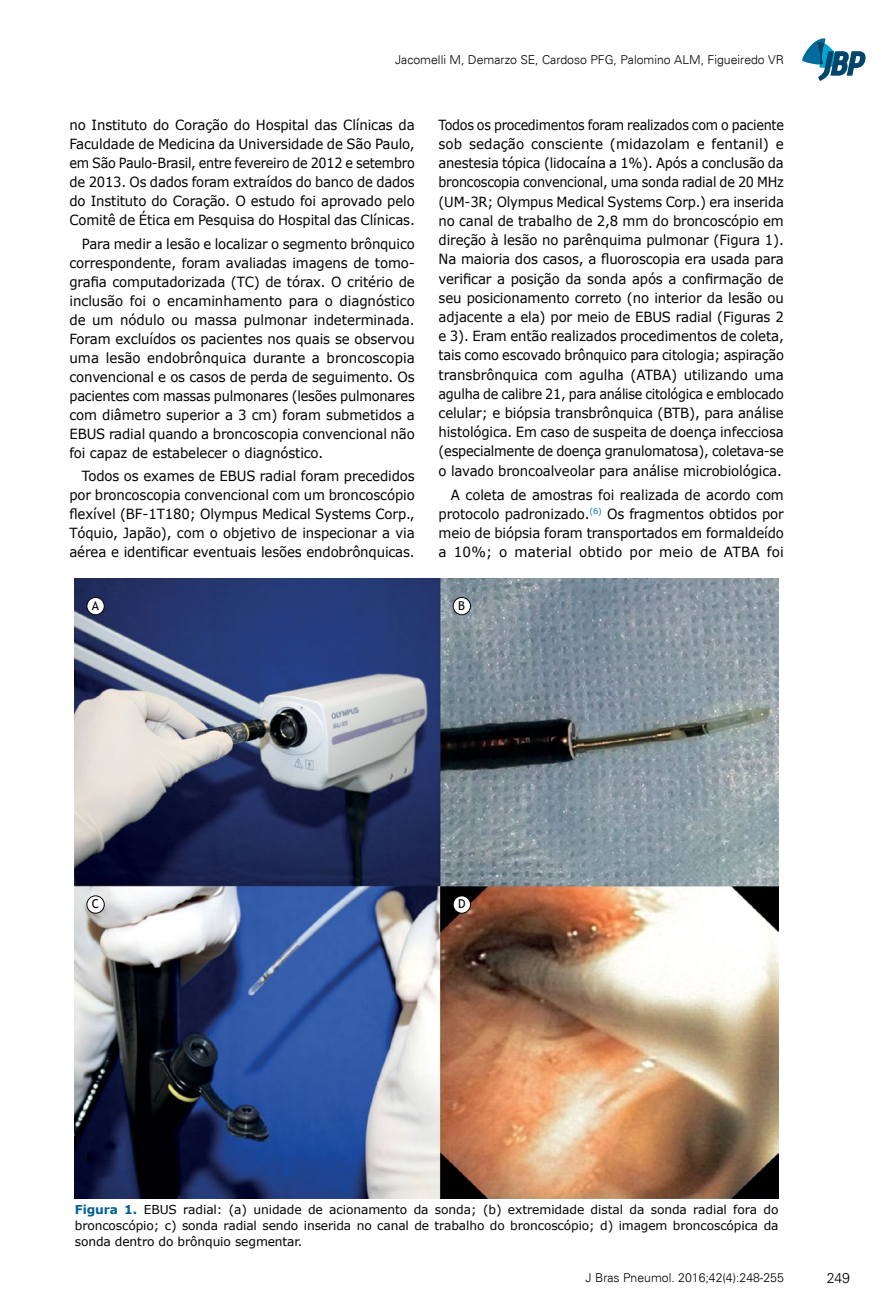
<style>
.page{position:relative;width:893px;height:1315px;background:#fff}
.page>*{position:absolute;margin:0;border:0;box-sizing:border-box;transform-origin:0 0}
.t1{font:14px/18.9px "Verdana";letter-spacing:-.01em;color:#000;text-align:justify;scale:.95 1}
.t2{font:14px/19.2px "Verdana";letter-spacing:-.01em;color:#000;text-align:justify;scale:.91 1}
.t3{font:300 14px "Univers";color:#000}
.t4{font:12.25px/15.8px "Verdana";letter-spacing:-.01em;color:#000;text-align:justify}
.t5{font:300 12.25px "Univers";color:#000}
.t6{font:12.25px "Trebuchet MS";color:#000}
.s1{font-weight:700;color:#01609a}
</style>
<div class="page">
<svg style="left:802px;top:38px;width:64px;height:43px"></svg>
<img style="left:75px;top:579px;width:703px;height:619px">
<div style="left:87px;top:597px;width:17px;height:18px;background:#fff;border-radius:50%"></div>
<div style="left:86px;top:597px;width:19px;height:18px;border:1px solid #000;border-radius:50%"></div>
<div style="left:453px;top:597px;width:17px;height:18px;background:#fff;border-radius:50%"></div>
<div style="left:453px;top:597px;width:18px;height:18px;border:1px solid #000;border-radius:50%"></div>
<div style="left:87px;top:896px;width:17px;height:17px;background:#fff;border-radius:50%"></div>
<div style="left:86px;top:895px;width:19px;height:18px;border:1px solid #000;border-radius:50%"></div>
<div style="left:453px;top:896px;width:17px;height:17px;background:#fff;border-radius:50%"></div>
<div style="left:453px;top:895px;width:18px;height:18px;border:1px solid #000;border-radius:50%"></div>
<p class="t5" style="left:395px;top:52px;width:390px">Jacomelli M, Demarzo SE, Cardoso PFG, Palomino ALM, Figueiredo VR</p>
<p class="t1" style="left:69px;top:115px;width:365px">no Instituto do Coração do Hospital das Clínicas da Faculdade de Medicina da Universidade de São Paulo, em São Paulo-Brasil, entre fevereiro de 2012 e setembro de 2013. Os dados foram extraídos do banco de dados do Instituto do Coração. O estudo foi aprovado pelo Comitê de Ética em Pesquisa do Hospital das Clínicas.</p>
<p class="t1" style="left:69px;top:234px;width:365px;text-indent:12px">Para medir a lesão e localizar o segmento brônquico correspondente, foram avaliadas imagens de tomo&shy;grafia computadorizada (TC) de tórax. O critério de inclusão foi o encaminhamento para o diagnóstico de um nódulo ou massa pulmonar indeterminada.<br>Foram excluídos os pacientes nos quais se observou uma lesão endobrônquica durante a broncoscopia convencional e os casos de perda de seguimento. Os pacientes com massas pulmonares (lesões pulmonares com diâmetro superior a 3 cm) foram submetidos a EBUS radial quando a broncoscopia convencional não foi capaz de estabelecer o diagnóstico.</p>
<p class="t1" style="left:69px;top:467px;width:365px;text-indent:12px">Todos os exames de EBUS radial foram precedidos por broncoscopia convencional com um broncoscópio flexível (BF-1T180; Olympus Medical Systems Corp., Tóquio, Japão), com o objetivo de inspecionar a via aérea e identificar eventuais lesões endobrônquicas.</p>
<p class="t2" style="left:439px;top:115px;width:381px">Todos os procedimentos foram realizados com o paciente sob sedação consciente (midazolam e fentanil) e anestesia tópica (lidocaína a 1%). Após a conclusão da broncoscopia convencional, uma sonda radial de 20 MHz (UM-3R; Olympus Medical Systems Corp.) era inserida no canal de trabalho de 2,8 mm do broncoscópio em direção à lesão no parênquima pulmonar (Figura 1).<br>Na maioria dos casos, a fluoroscopia era usada para verificar a posição da sonda após a confirmação de seu posicionamento correto (no interior da lesão ou adjacente a ela) por meio de EBUS radial (Figuras 2 e 3). Eram então realizados procedimentos de coleta, tais como escovado brônquico para citologia; aspiração transbrônquica com agulha (ATBA) utilizando uma agulha de calibre 21, para análise citológica e emblocado celular; e biópsia transbrônquica (BTB), para análise histológica. Em caso de suspeita de doença infecciosa (especialmente de doença granulomatosa), coletava-se o lavado broncoalveolar para análise microbiológica.</p>
<p class="t1" style="left:439px;top:485px;width:365px;text-indent:12px">A coleta de amostras foi realizada de acordo com protocolo padronizado.<sup>(6)</sup> Os fragmentos obtidos por meio de biópsia foram transportados em formaldeído a 10%; o material obtido por meio de ATBA foi</p>
<p class="t6" style="left:92px;top:598px;width:9px">A</p>
<p class="t6" style="left:458px;top:598px;width:8px">B</p>
<p class="t6" style="left:92px;top:896px;width:9px">C</p>
<p class="t6" style="left:458px;top:896px;width:9px">D</p>
<p class="t4" style="left:75px;top:1201px;width:705px"><span class="s1">Figura 1.</span> EBUS radial: (a) unidade de acionamento da sonda; (b) extremidade distal da sonda radial fora do broncoscópio; c) sonda radial sendo inserida no canal de trabalho do broncoscópio; d) imagem broncoscópica da sonda dentro do brônquio segmentar.</p>
<p class="t5" style="left:586px;top:1270px;width:200px">J Bras Pneumol. 2016;42(4):248-255</p>
<p class="t3" style="left:827px;top:1269px;width:25px">249</p>
</div>
